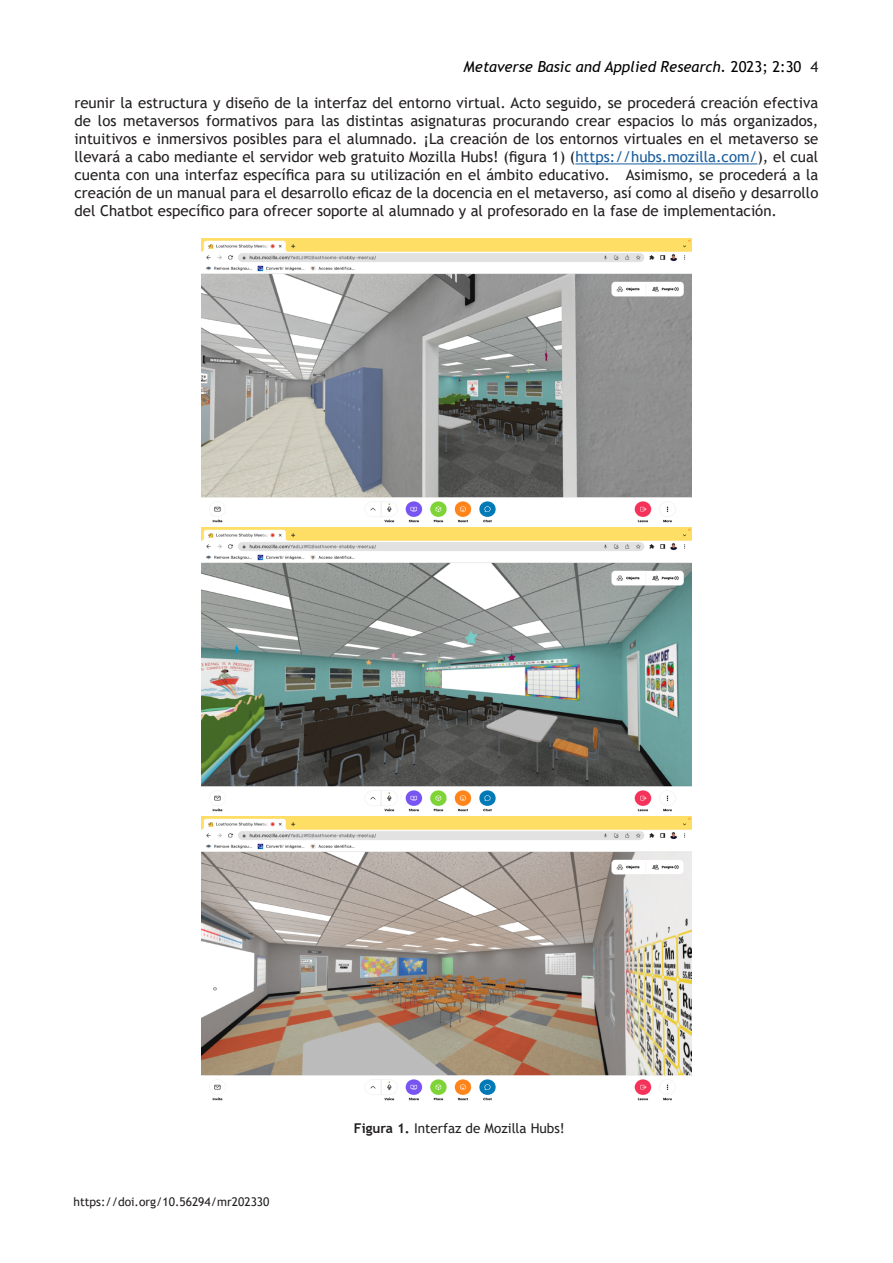
<style>
.page{position:relative;width:893px;height:1263px;background:#fff}
.page>*{position:absolute;margin:0;border:0;box-sizing:border-box;transform-origin:0 0}
.Normal__Web{font:15px/18px "Trebuchet MS";color:#231f20;text-align:justify}
.t1{font:italic 15px "Trebuchet MS";color:#000}
.Normal__Web-2{font:13.5px "Trebuchet MS";color:#231f20}
.t2{font:12px "Trebuchet MS";color:#231f20}
.s1{font-style:normal}
.s2{font-style:normal;color:#231f20}
.s3{color:#175d9e}
.s4{font-weight:700}
</style>
<div class="page">
<hr style="left:575px;top:163px;width:182px;height:1px;background:#175d9e">
<img style="left:202px;top:238px;width:489px;height:863px">
<p class="t1" style="left:463px;top:58px;width:356px">Metaverse Basic and Applied Research. <span class="s1">2023; 2:30</span> <span class="s2">4</span></p>
<p class="Normal__Web" style="left:75px;top:94px;width:745px">reunir la estructura y diseño de la interfaz del entorno virtual. Acto seguido, se procederá creación efectiva de los metaversos formativos para las distintas asignaturas procurando crear espacios lo más organizados, intuitivos e inmersivos posibles para el alumnado. ¡La creación de los entornos virtuales en el metaverso se llevará a cabo mediante el servidor web gratuito Mozilla Hubs! (figura 1) (<span class="s3">https://hubs.mozilla.com/</span>), el cual cuenta con una interfaz específica para su utilización en el ámbito educativo. Asimismo, se procederá a la creación de un manual para el desarrollo eficaz de la docencia en el metaverso, así como al diseño y desarrollo del Chatbot específico para ofrecer soporte al alumnado y al profesorado en la fase de implementación.</p>
<p class="t2" style="left:74px;top:1194px;width:198px">https://doi.org/10.56294/mr202330</p>
<p class="Normal__Web-2" style="left:354px;top:1120px;width:213px"><span class="s4">Figura 1.</span> Interfaz de Mozilla Hubs!</p>
</div>
